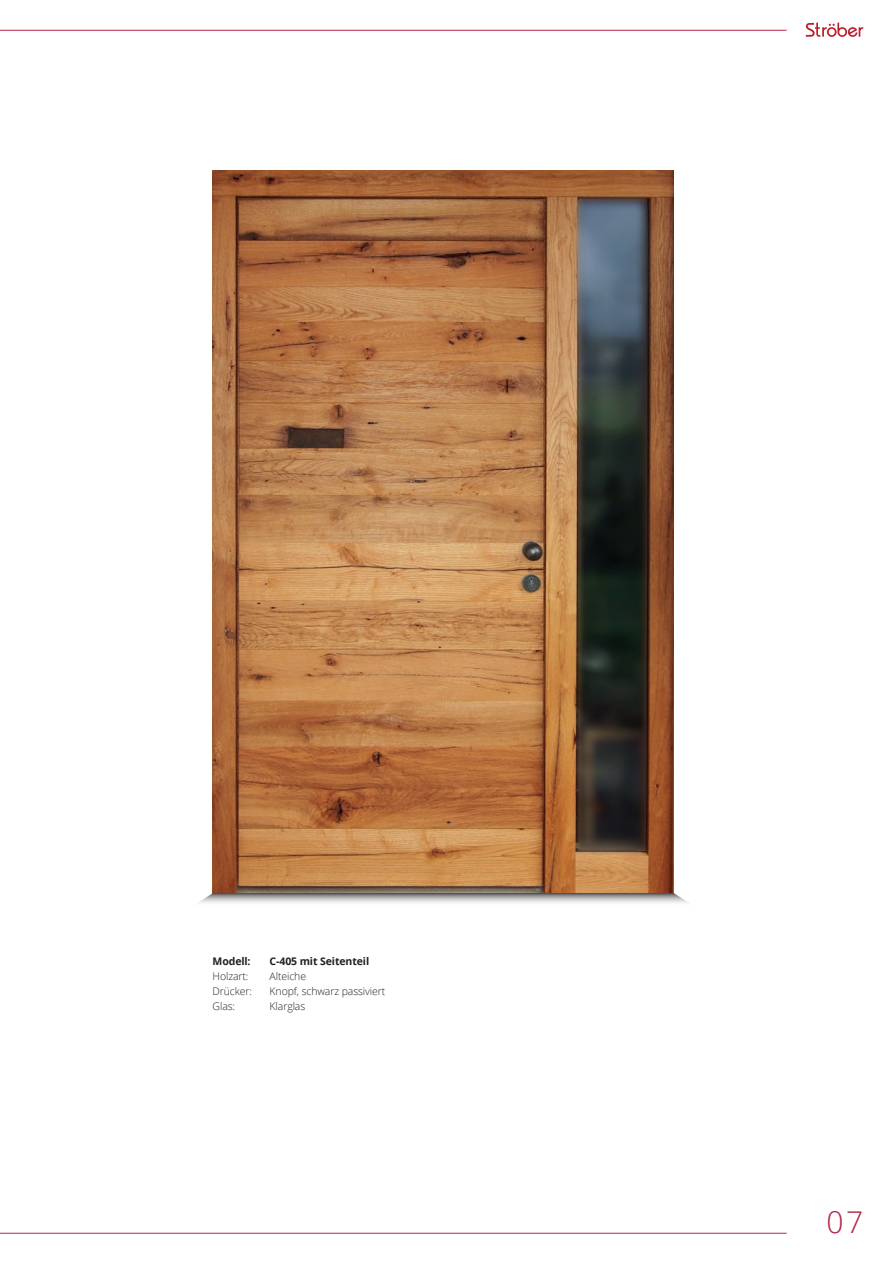
<style>
.page{position:relative;width:893px;height:1263px;background:#fff}
.page>*{position:absolute;margin:0;border:0;box-sizing:border-box;transform-origin:0 0}
.t1{font:300 30px "Open Sans";color:#b6274b}
.t2{font:300 10.5px "Open Sans";letter-spacing:-.01em;color:#231f20}
.t3{font:700 10.5px "Open Sans";letter-spacing:-.01em;color:#231f20}
</style>
<div class="page">
<hr style="left:0;top:30px;width:787px;height:1px;background:#b6274b">
<hr style="left:0;top:1233px;width:787px;height:1px;background:#b6274b">
<svg style="left:806px;top:22px;width:57px;height:15px"></svg>
<img style="left:213px;top:170px;width:461px;height:723px">
<img style="left:198px;top:893px;width:490px;height:10px">
<p class="t3" style="left:213px;top:954px;width:40px">Modell:</p>
<p class="t3" style="left:270px;top:954px;width:101px">C-405 mit Seitenteil</p>
<p class="t2" style="left:213px;top:969px;width:37px">Holzart:</p>
<p class="t2" style="left:270px;top:969px;width:38px">Alteiche</p>
<p class="t2" style="left:213px;top:984px;width:41px">Drücker:</p>
<p class="t2" style="left:270px;top:984px;width:117px">Knopf, schwarz passiviert</p>
<p class="t2" style="left:213px;top:999px;width:24px">Glas:</p>
<p class="t2" style="left:270px;top:999px;width:37px">Klarglas</p>
<h1 class="t1" style="left:827px;top:1202px;width:38px">07</h1>
</div>
